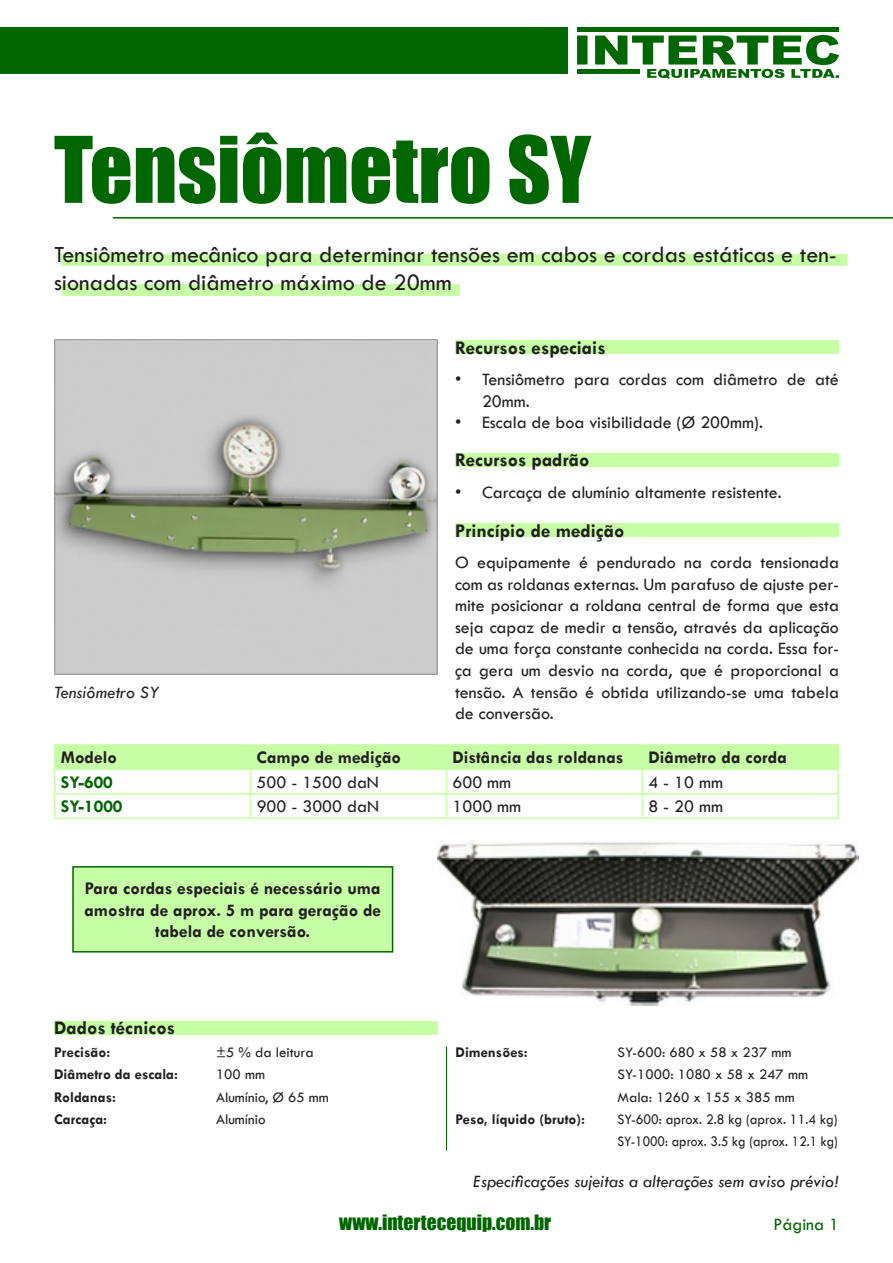
<style>
.page{position:relative;width:893px;height:1263px;background:#fff}
.page>*{position:absolute;margin:0;border:0;box-sizing:border-box;transform-origin:0 0}
.t1{font:84.75px "Impact";color:#060}
.t2{font:24px/28.8px "Tw Cen";color:#231f20}
.t3{font:700 19.5px "Tw Cen";color:#231f20}
.t4{font:19.5px "Impact";color:#060}
.t5{font:18px/21.6px "Tw Cen";color:#231f20}
.t6{font:700 18px/21.6px "Tw Cen";color:#231f20;text-align:center}
.t7{font:italic 18px "Tw Cen";color:#231f20}
.t8{font:700 18px "Tw Cen";color:#060}
.t9{font:18px "Tw Cen";color:#060}
.t10{font:15px/22.2px "Tw Cen";color:#231f20}
.t11{font:700 15px "Tw Cen";color:#231f20}
.t12{font:15px/22.2px "Tw Cen";color:#231f20;scale:.93 1}
</style>
<div class="page">
<svg style="left:577px;top:35px;width:262px;height:44px"></svg>
<hr style="left:577px;top:27px;width:261px;height:4px;background:#060">
<hr style="left:577px;top:69px;width:62px;height:4px;background:#060">
<div style="left:0;top:27px;width:568px;height:46px;background:#060"></div>
<img style="left:438px;top:840px;width:420px;height:165px">
<div style="left:62px;top:255px;width:785px;height:11px;background:#c7ffa7"></div>
<div style="left:62px;top:284px;width:397px;height:11px;background:#c7ffa7"></div>
<hr style="left:113px;top:217px;width:780px;height:2px;background:#060">
<div style="left:455px;top:340px;width:384px;height:14px;background:#c7ffa7"></div>
<div style="left:455px;top:453px;width:384px;height:13px;background:#c7ffa7"></div>
<div style="left:455px;top:523px;width:384px;height:14px;background:#c7ffa7"></div>
<hr style="left:54px;top:744px;width:197px;height:2px;background:#c7ffa7">
<hr style="left:54px;top:746px;width:2px;height:23px;background:#c7ffa7">
<hr style="left:251px;top:744px;width:195px;height:2px;background:#c7ffa7">
<hr style="left:446px;top:744px;width:196px;height:2px;background:#c7ffa7">
<hr style="left:642px;top:744px;width:197px;height:2px;background:#c7ffa7">
<hr style="left:837px;top:746px;width:2px;height:23px;background:#c7ffa7">
<hr style="left:54px;top:794px;width:2px;height:23px;background:#c7ffa7">
<hr style="left:54px;top:817px;width:197px;height:2px;background:#c7ffa7">
<hr style="left:251px;top:817px;width:195px;height:2px;background:#c7ffa7">
<hr style="left:446px;top:817px;width:196px;height:2px;background:#c7ffa7">
<hr style="left:837px;top:794px;width:2px;height:23px;background:#c7ffa7">
<hr style="left:642px;top:817px;width:197px;height:2px;background:#c7ffa7">
<hr style="left:54px;top:769px;width:197px;height:1px;background:#c7ffa7">
<hr style="left:54px;top:770px;width:2px;height:23px;background:#c7ffa7">
<hr style="left:54px;top:793px;width:197px;height:1px;background:#c7ffa7">
<hr style="left:642px;top:769px;width:197px;height:1px;background:#c7ffa7">
<svg style="left:55px;top:746px;width:783px;height:71px"></svg>
<hr style="left:837px;top:770px;width:2px;height:23px;background:#c7ffa7">
<hr style="left:642px;top:793px;width:197px;height:1px;background:#c7ffa7">
<div style="left:54px;top:1021px;width:384px;height:13px;background:#c7ffa7"></div>
<hr style="left:446px;top:1046px;width:1px;height:104px;background:#060">
<img style="left:54px;top:339px;width:384px;height:335px">
<div style="left:73px;top:867px;width:320px;height:85px;background:#c7ffa7"></div>
<div style="left:72px;top:866px;width:321px;height:86px;border:2px solid #060"></div>
<h1 class="t1" style="left:54px;top:104px;width:538px">Tensiômetro SY</h1>
<h2 class="t2" style="left:54px;top:239px;width:784px">Tensiômetro mecânico para determinar tensões em cabos e cordas estáticas e ten&shy;sionadas com diâmetro máximo de 20mm</h2>
<p class="t3" style="left:455px;top:336px;width:152px">Recursos especiais</p>
<p class="t5" style="left:482px;top:369px;width:358px;text-indent:-27px">• Tensiômetro para cordas com diâmetro de até<br>20mm.</p>
<p class="t5" style="left:455px;top:412px;width:309px">• Escala de boa visibilidade (Ø 200mm).</p>
<p class="t3" style="left:455px;top:448px;width:136px">Recursos padrão</p>
<p class="t5" style="left:455px;top:481px;width:328px">• Carcaça de alumínio altamente resistente.</p>
<p class="t7" style="left:54px;top:681px;width:106px">Tensiômetro SY</p>
<p class="t3" style="left:455px;top:519px;width:171px">Princípio de medição</p>
<p class="t5" style="left:455px;top:551px;width:385px;text-align:justify">O equipamente é pendurado na corda tensionada com as roldanas externas. Um parafuso de ajuste per&shy;mite posicionar a roldana central de forma que esta seja capaz de medir a tensão, através da aplicação de uma força constante conhecida na corda. Essa for&shy;ça gera um desvio na corda, que é proporcional a tensão. A tensão é obtida utilizando-se uma tabela de conversão.</p>
<p class="t6" style="left:61px;top:746px;width:58px">Modelo</p>
<p class="t6" style="left:257px;top:746px;width:146px">Campo de medição</p>
<p class="t6" style="left:452px;top:746px;width:172px">Distância das roldanas</p>
<p class="t6" style="left:648px;top:746px;width:140px">Diâmetro da corda</p>
<p class="t8" style="left:61px;top:771px;width:54px">SY-600</p>
<p class="t5" style="left:257px;top:771px;width:124px">500 - 1500 daN</p>
<p class="t5" style="left:452px;top:771px;width:60px">600 mm</p>
<p class="t5" style="left:648px;top:771px;width:76px">4 - 10 mm</p>
<p class="t8" style="left:61px;top:796px;width:63px">SY-1000</p>
<p class="t5" style="left:257px;top:796px;width:124px">900 - 3000 daN</p>
<p class="t5" style="left:453px;top:796px;width:70px">1000 mm</p>
<p class="t5" style="left:648px;top:796px;width:76px">8 - 20 mm</p>
<p class="t6" style="left:84px;top:877px;width:298px">Para cordas especiais é necessário uma amostra de aprox. 5 m para geração de tabela de conversão.</p>
<p class="t3" style="left:54px;top:1016px;width:123px">Dados técnicos</p>
<p class="t11" style="left:54px;top:1043px;width:58px">Precisão:</p>
<p class="t10" style="left:216px;top:1041px;width:99px">±5 % da leitura</p>
<p class="t11" style="left:54px;top:1065px;width:126px">Diâmetro da escala:</p>
<p class="t10" style="left:216px;top:1063px;width:50px">100 mm</p>
<p class="t11" style="left:54px;top:1088px;width:64px">Roldanas:</p>
<p class="t10" style="left:216px;top:1085px;width:114px">Alumínio, Ø 65 mm</p>
<p class="t11" style="left:54px;top:1110px;width:55px">Carcaça:</p>
<p class="t10" style="left:216px;top:1108px;width:51px">Alumínio</p>
<p class="t11" style="left:455px;top:1043px;width:74px">Dimensões:</p>
<p class="t10" style="left:617px;top:1041px;width:192px">SY-600: 680 x 58 x 237 mm<br>SY-1000: 1080 x 58 x 247 mm<br>Mala: 1260 x 155 x 385 mm</p>
<p class="t11" style="left:455px;top:1110px;width:131px">Peso, líquido (bruto):</p>
<p class="t12" style="left:617px;top:1108px;width:239px">SY-600: aprox. 2.8 kg (aprox. 11.4 kg)<br>SY-1000: aprox. 3.5 kg (aprox. 12.1 kg)</p>
<p class="t7" style="left:473px;top:1171px;width:367px">Especificações sujeitas a alterações sem aviso prévio!</p>
<p class="t4" style="left:339px;top:1207px;width:213px">www.intertecequip.com.br</p>
<p class="t9" style="left:773px;top:1214px;width:67px">Página 1</p>
</div>
